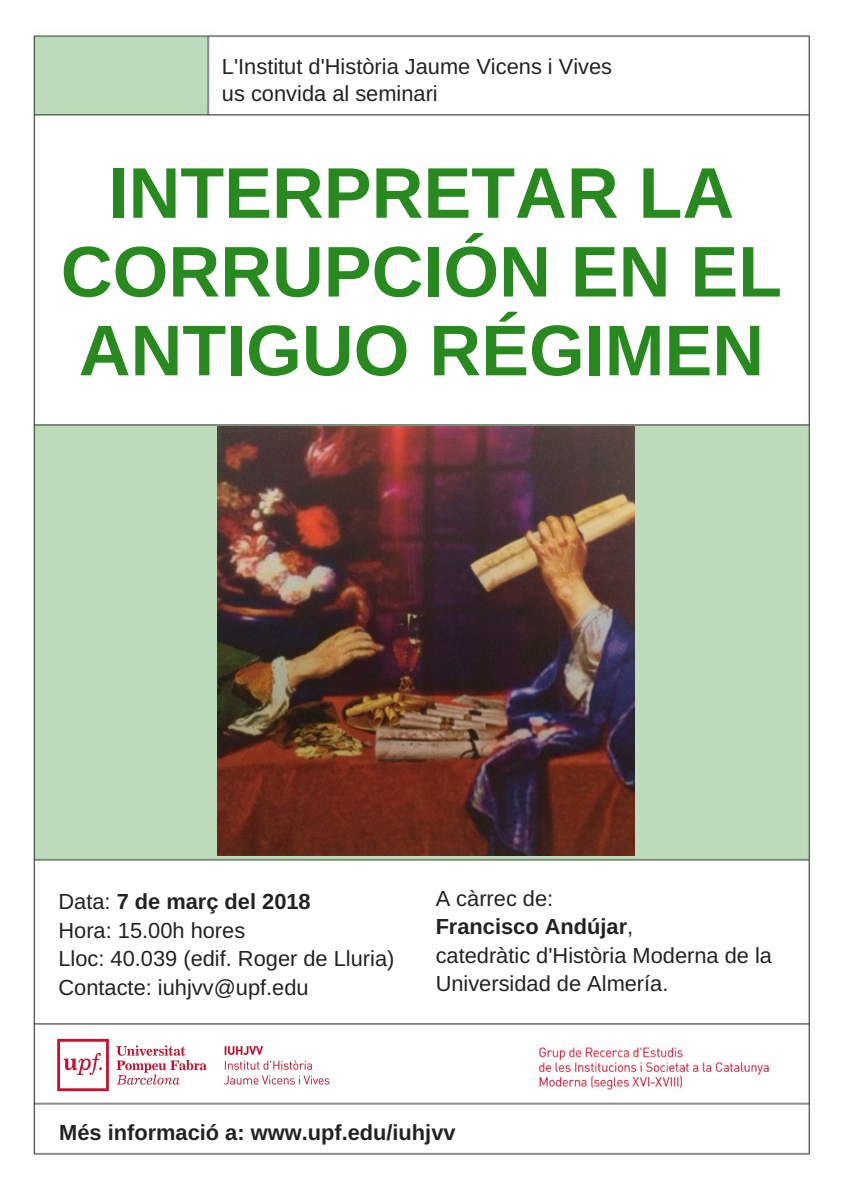
<style>
.page{position:relative;width:842px;height:1191px;background:#fff}
.page>*{position:absolute;margin:0;border:0;box-sizing:border-box;transform-origin:0 0}
.t1{font:700 71.7px/78.7px "Arimo";color:#28891f;text-align:center}
.t2{font:21.8px/28.5px "Arimo";color:#222}
.t3{font:700 21.8px "Arimo";color:#222}
.s1{font-weight:700}
</style>
<div class="page">
<img style="left:33px;top:35px;width:777px;height:1120px">
<img style="left:48px;top:1034px;width:291px;height:62px">
<img style="left:217px;top:426px;width:417px;height:429px">
<img style="left:536px;top:1043px;width:239px;height:49px">
<p class="t2" style="left:222px;top:53px;width:392px;line-height:27px">L'Institut d'Història Jaume Vicens i Vives us convida al seminari</p>
<h1 class="t1" style="left:61px;top:153px;width:723px">INTERPRETAR LA<br>CORRUPCIÓN EN EL<br>ANTIGUO RÉGIMEN</h1>
<p class="t2" style="left:58px;top:887px;width:337px">Data: <span class="s1">7 de març del 2018<br></span>Hora: 15.00h hores<br>Lloc: 40.039 (edif. Roger de Lluria)<br>Contacte: iuhjvv@upf.edu</p>
<p class="t2" style="left:436px;top:883px;width:338px">A càrrec de:<br><span class="s1">Francisco Andújar</span>,<br>catedràtic d'Història Moderna de la<br>Universidad de Almería.</p>
<p class="t3" style="left:59px;top:1120px;width:398px">Més informació a: www.upf.edu/iuhjvv</p>
</div>
